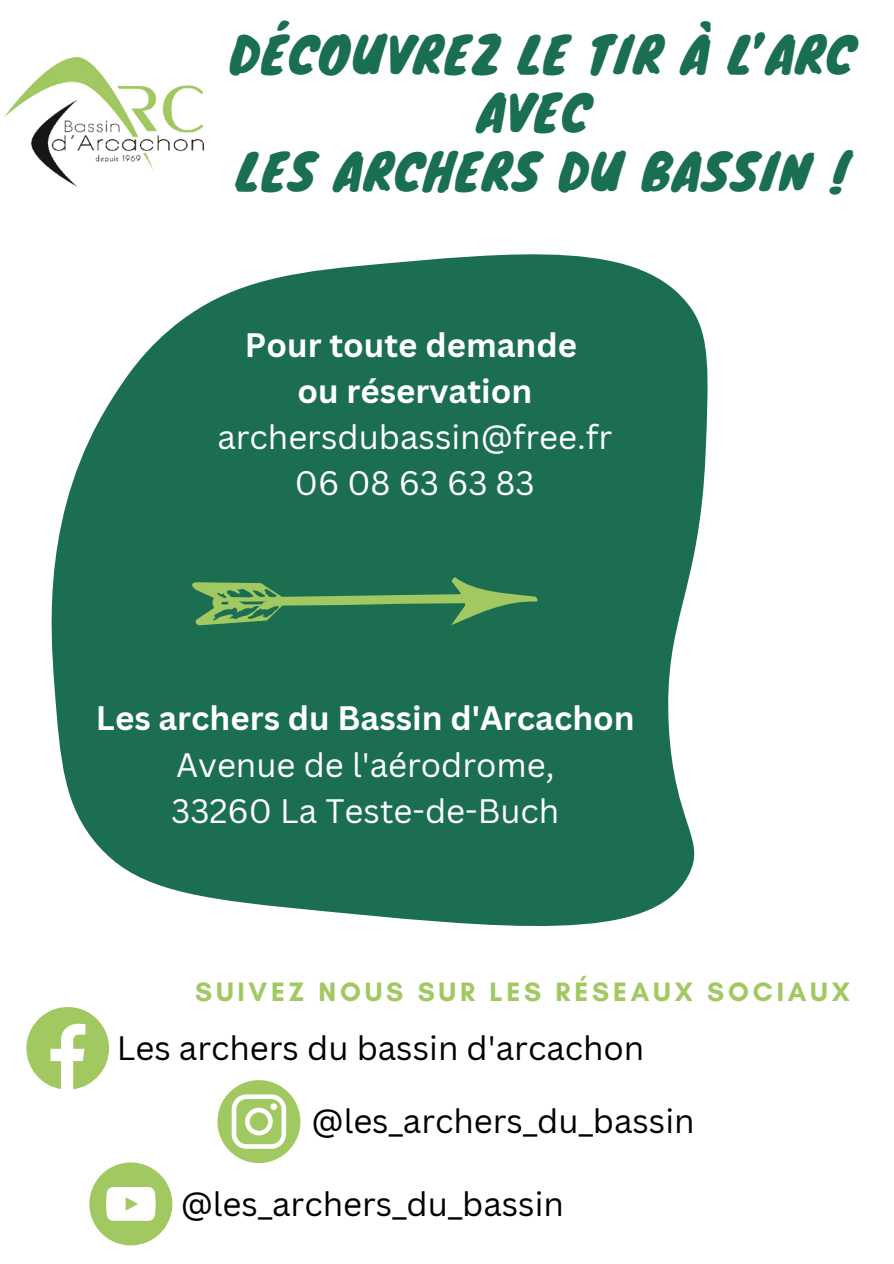
<style>
.page{position:relative;width:894px;height:1264px;background:#fff}
.page>*{position:absolute;margin:0;border:0;box-sizing:border-box;transform-origin:0 0}
.t1{font:48.75px/58.5px "Knewave";letter-spacing:.04em;color:#1a6f50;text-align:center}
.t2{font:33px/46.2px "Canva Sans";color:#fff;text-align:center}
.t3{font:33px "Canva Sans";color:#000}
.t4{font:700 27.15px "Glacial Indifference";letter-spacing:.14em;color:#a1c861}
.s1{font-weight:700}
</style>
<div class="page">
<img style="left:4px;top:57px;width:201px;height:130px">
<svg style="left:51px;top:254px;width:657px;height:672px;background:#398267"></svg>
<svg style="left:188px;top:577px;width:350px;height:48px;background:#438955"></svg>
<svg style="left:26px;top:1007px;width:83px;height:82px"></svg>
<svg style="left:217px;top:1080px;width:83px;height:83px"></svg>
<svg style="left:89px;top:1162px;width:83px;height:83px"></svg>
<p class="t1" style="left:230px;top:23px;width:625px">DÉCOUVREZ LE TIR À L’ARC<br>AVEC<br>LES ARCHERS DU BASSIN !</p>
<h1 class="t2" style="left:217px;top:321px;width:396px"><span class="s1">Pour toute demande<br>ou réservation </span>archersdubassin@free.fr<br>06 08 63 63 83</h1>
<p class="t2" style="left:96px;top:694px;width:540px"><span class="s1">Les archers du Bassin d'Arcachon<br></span>Avenue de l'aérodrome,<br>33260 La Teste-de-Buch</p>
<h2 class="t4" style="left:195px;top:975px;width:656px">SUIVEZ NOUS SUR LES RÉSEAUX SOCIAUX</h2>
<p class="t3" style="left:117px;top:1024px;width:529px">Les archers du bassin d'arcachon</p>
<h2 class="t3" style="left:311px;top:1098px;width:384px">@les_archers_du_bassin</h2>
<p class="t3" style="left:181px;top:1180px;width:384px">@les_archers_du_bassin</p>
</div>
